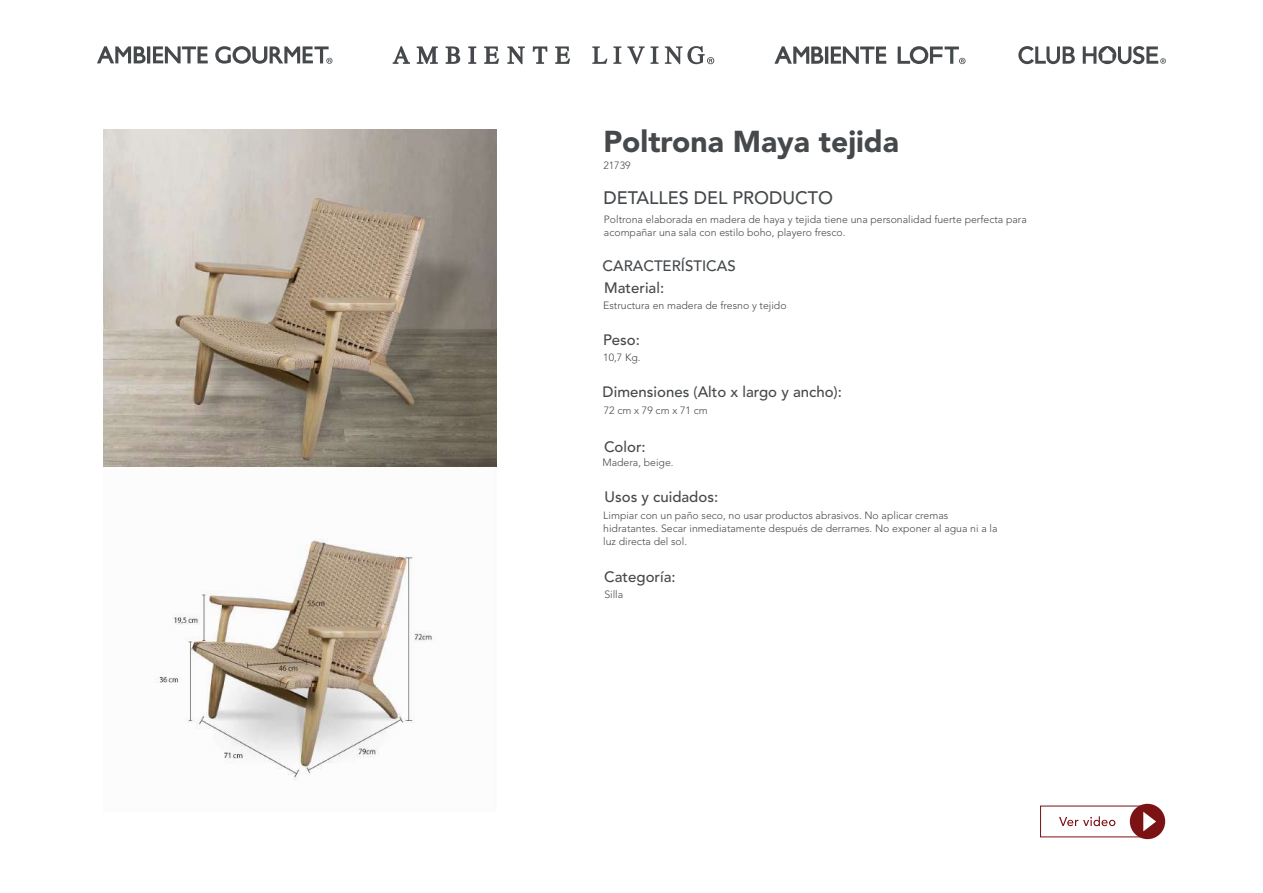
<style>
.page{position:relative;width:1263px;height:893px;background:#fff}
.page>*{position:absolute;margin:0;border:0;box-sizing:border-box;transform-origin:0 0}
.t1{font:900 30px "Avenir LT Std";color:#46494b}
.t2{font:500 18px "Avenir LT Std";color:#46494b}
.t3{font:500 15px "Avenir LT Std";color:#46494b}
.t4{font:300 10.5px/12.6px "Avenir LT Std";color:#46494b}
</style>
<div class="page">
<img style="left:156px;top:538px;width:276px;height:243px">
<svg style="left:97px;top:46px;width:49px;height:17px"></svg>
<hr style="left:147px;top:46px;width:3px;height:18px;background:#46494b">
<svg style="left:153px;top:46px;width:55px;height:17px"></svg>
<svg style="left:215px;top:46px;width:117px;height:18px"></svg>
<svg style="left:592px;top:46px;width:15px;height:18px"></svg>
<svg style="left:613px;top:46px;width:8px;height:18px"></svg>
<svg style="left:627px;top:46px;width:31px;height:18px"></svg>
<svg style="left:468px;top:46px;width:8px;height:18px"></svg>
<svg style="left:446px;top:46px;width:14px;height:18px"></svg>
<svg style="left:555px;top:46px;width:15px;height:18px"></svg>
<svg style="left:417px;top:46px;width:21px;height:18px"></svg>
<svg style="left:393px;top:46px;width:17px;height:18px"></svg>
<svg style="left:484px;top:46px;width:15px;height:18px"></svg>
<svg style="left:533px;top:46px;width:14px;height:18px"></svg>
<svg style="left:507px;top:46px;width:18px;height:18px"></svg>
<svg style="left:665px;top:46px;width:49px;height:18px"></svg>
<svg style="left:774px;top:46px;width:49px;height:18px"></svg>
<hr style="left:825px;top:47px;width:3px;height:17px;background:#46494b">
<svg style="left:831px;top:46px;width:55px;height:18px"></svg>
<svg style="left:898px;top:46px;width:67px;height:18px"></svg>
<svg style="left:1018px;top:46px;width:57px;height:18px"></svg>
<svg style="left:1083px;top:46px;width:83px;height:18px"></svg>
<svg style="left:1059px;top:816px;width:56px;height:10px"></svg>
<div style="left:1130px;top:804px;width:35px;height:35px;background:#7b1214;border-radius:50%"></div>
<svg style="left:1143px;top:812px;width:13px;height:19px"></svg>
<img style="left:103px;top:129px;width:394px;height:338px">
<h1 class="t1" style="left:603px;top:123px;width:297px">Poltrona Maya tejida</h1>
<p class="t4" style="left:603px;top:159px;width:29px">21739</p>
<h2 class="t2" style="left:603px;top:187px;width:231px">DETALLES DEL PRODUCTO</h2>
<p class="t4" style="left:604px;top:213px;width:424px">Poltrona elaborada en madera de haya y tejida tiene una personalidad fuerte perfecta para acompañar una sala con estilo boho, playero fresco.</p>
<h3 class="t3" style="left:603px;top:258px;width:135px">CARACTERÍSTICAS</h3>
<h3 class="t3" style="left:604px;top:279px;width:61px">Material:</h3>
<p class="t4" style="left:603px;top:299px;width:185px">Estructura en madera de fresno y tejido</p>
<h3 class="t3" style="left:603px;top:331px;width:38px">Peso:</h3>
<p class="t4" style="left:603px;top:352px;width:39px">10,7 Kg.</p>
<h3 class="t3" style="left:603px;top:383px;width:241px">Dimensiones (Alto x largo y ancho):</h3>
<p class="t4" style="left:604px;top:404px;width:105px">72 cm x 79 cm x 71 cm</p>
<h3 class="t3" style="left:604px;top:438px;width:43px">Color:</h3>
<p class="t4" style="left:602px;top:456px;width:73px">Madera, beige.</p>
<h3 class="t3" style="left:604px;top:488px;width:115px">Usos y cuidados:</h3>
<p class="t4" style="left:603px;top:509px;width:396px">Limpiar con un paño seco, no usar productos abrasivos. No aplicar cremas hidratantes. Secar inmediatamente después de derrames. No exponer al agua ni a la luz directa del sol.</p>
<h3 class="t3" style="left:604px;top:568px;width:73px">Categoría:</h3>
<p class="t4" style="left:604px;top:589px;width:20px">Silla</p>
</div>
